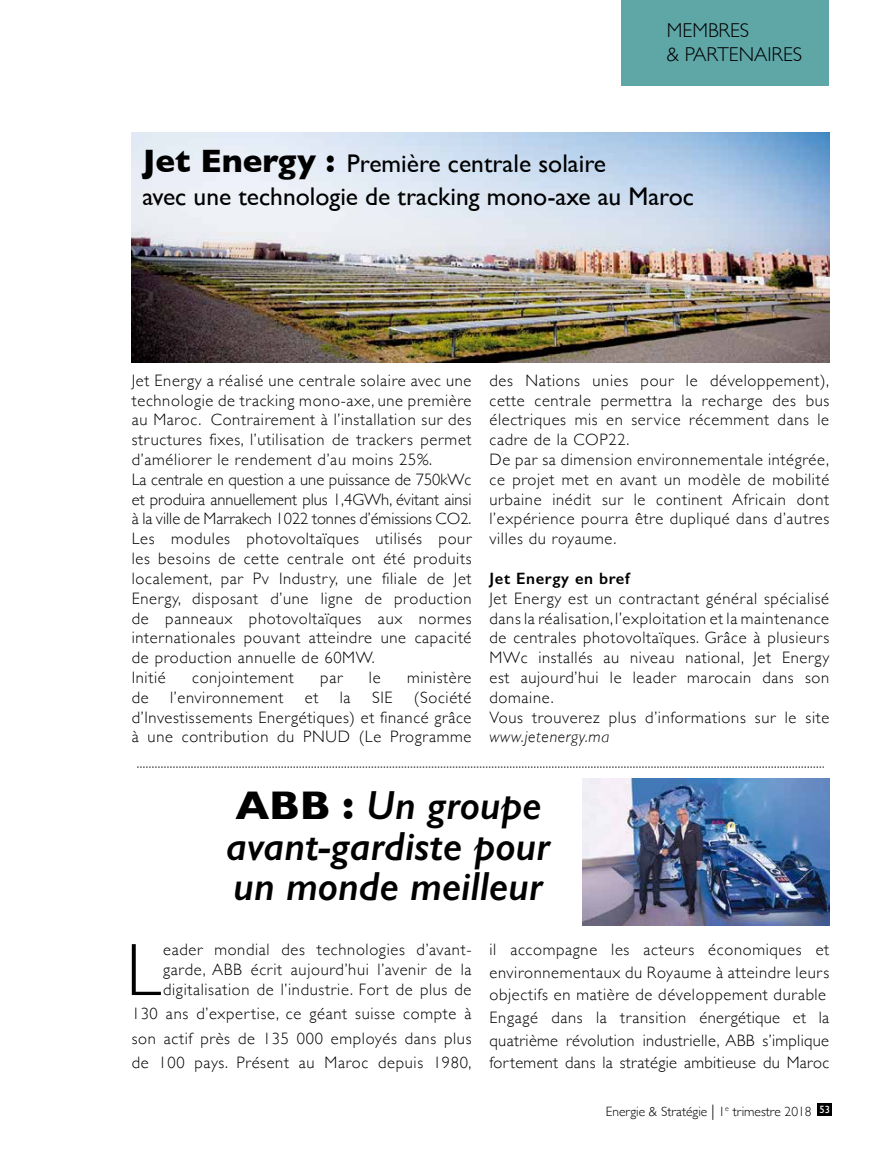
<style>
.page{position:relative;width:893px;height:1149px;background:#fff}
.page>*{position:absolute;margin:0;border:0;box-sizing:border-box;transform-origin:0 0}
.t1{font:300 74.55px "Gill Sans";color:#000}
.t2{font:italic 600 40.8px/40.5px "Gill Sans";color:#000}
.t3{font:25.5px/33px "Gill Sans";color:#000}
.t4{font:300 19.95px/24px "Gill Sans";color:#000}
.t5{font:300 16.5px/19.8px "Gill Sans";letter-spacing:.04em;color:#000}
.t6{font:italic 300 16.5px "Gill Sans";letter-spacing:.04em;color:#000}
.t7{font:600 16.5px "Gill Sans";letter-spacing:.04em;color:#000}
.t8{font:300 13.5px "Gill Sans";color:#000}
.s1{font-weight:700;font-size:33px}
.s2{font-weight:700;font-style:normal}
.s3{font-size:16.5px}
</style>
<div class="page">
<div style="left:817px;top:1102px;width:15px;height:13px;background:#000"></div>
<img style="left:582px;top:778px;width:247px;height:147px">
<div style="left:621px;top:0;width:207px;height:85px;background:#5fa6a7"></div>
<svg style="left:137px;top:766px;width:687px;height:1px"></svg>
<img style="left:132px;top:133px;width:697px;height:230px">
<p class="t4" style="left:667px;top:18px;width:137px">MEMBRES<br>&amp; PARTENAIRES</p>
<h3 class="t3" style="left:142px;top:147px;width:553px"><span class="s1">Jet Energy :</span> Première centrale solaire<br>avec une technologie de tracking mono-axe au Maroc</h3>
<p class="t5" style="left:132px;top:370px;width:341px">Jet Energy a réalisé une centrale solaire avec une technologie de tracking mono-axe, une première au Maroc. Contrairement à l’installation sur des structures fixes, l’utilisation de trackers permet d’améliorer le rendement d’au moins 25%.<br>La centrale en question a une puissance de 750kWc et produira annuellement plus 1,4GWh, évitant ainsi à la ville de Marrakech 1022 tonnes d’émissions CO2.<br>Les modules photovoltaïques utilisés pour les besoins de cette centrale ont été produits localement, par Pv Industry, une filiale de Jet Energy, disposant d’une ligne de production de panneaux photovoltaïques aux normes internationales pouvant atteindre une capacité de production annuelle de 60MW.<br>Initié</p>
<p class="t5" style="left:192px;top:667px;width:103px">conjointement</p>
<p class="t5" style="left:320px;top:667px;width:24px">par</p>
<p class="t5" style="left:369px;top:667px;width:13px">le</p>
<p class="t5" style="left:407px;top:667px;width:66px">ministère</p>
<p class="t5" style="left:132px;top:687px;width:341px;text-align:justify;text-indent:282px">(Société d’Investissements Energétiques) et financé grâce à une contribution du PNUD (Le Programme</p>
<p class="t5" style="left:132px;top:687px;width:18px">de</p>
<p class="t5" style="left:170px;top:687px;width:115px">l’environnement</p>
<p class="t5" style="left:305px;top:687px;width:15px">et</p>
<p class="t5" style="left:340px;top:687px;width:12px">la</p>
<p class="t5" style="left:372px;top:687px;width:22px">SIE</p>
<p class="t5" style="left:489px;top:370px;width:341px">des Nations unies pour le développement), cette centrale permettra la recharge des bus électriques mis en service récemment dans le cadre de la COP22.<br>De par sa dimension environnementale intégrée, ce projet met en avant un modèle de mobilité urbaine inédit sur le continent Africain dont l’expérience pourra être dupliqué dans d’autres villes du royaume.</p>
<p class="t7" style="left:489px;top:568px;width:142px">Jet Energy en bref</p>
<p class="t5" style="left:489px;top:588px;width:341px">Jet Energy est un contractant général spécialisé dans la réalisation, l’exploitation et la maintenance de centrales photovoltaïques. Grâce à plusieurs MWc installés au niveau national, Jet Energy est aujourd’hui le leader marocain dans son domaine.<br>Vous trouverez plus d’informations sur le site</p>
<p class="t6" style="left:489px;top:727px;width:121px">www.jetenergy.ma</p>
<h2 class="t2" style="left:226px;top:784px;width:326px"><span class="s2">ABB :</span> Un groupe avant-gardiste pour un monde meilleur</h2>
<h1 class="t1" style="left:126px;top:927px;width:36px">L</h1>
<p class="t5" style="left:163px;top:939px;width:310px;text-align:justify">eader mondial des technologies d’avant&shy;garde, ABB écrit aujourd’hui l’avenir de la digitalisation de l’industrie. Fort de plus de</p>
<p class="t5" style="left:132px;top:1001px;width:341px;line-height:24.3px;text-align:justify">130 ans d’expertise, ce géant suisse compte à son actif près de 135 000 employés dans plus de 100 pays. Présent au Maroc depuis 1980,</p>
<p class="t5" style="left:489px;top:938px;width:341px;line-height:22.5px">il accompagne les acteurs économiques et environnementaux du Royaume à atteindre leurs objectifs en matière de développement durable Engagé dans la transition énergétique et la quatrième révolution industrielle, ABB s’implique fortement dans la stratégie ambitieuse du Maroc</p>
<p class="t8" style="left:606px;top:1103px;width:226px">Energie &amp; Stratégie <span class="s3">|</span> 1<sup>e</sup> trimestre 2018 <sup>53</sup></p>
</div>
